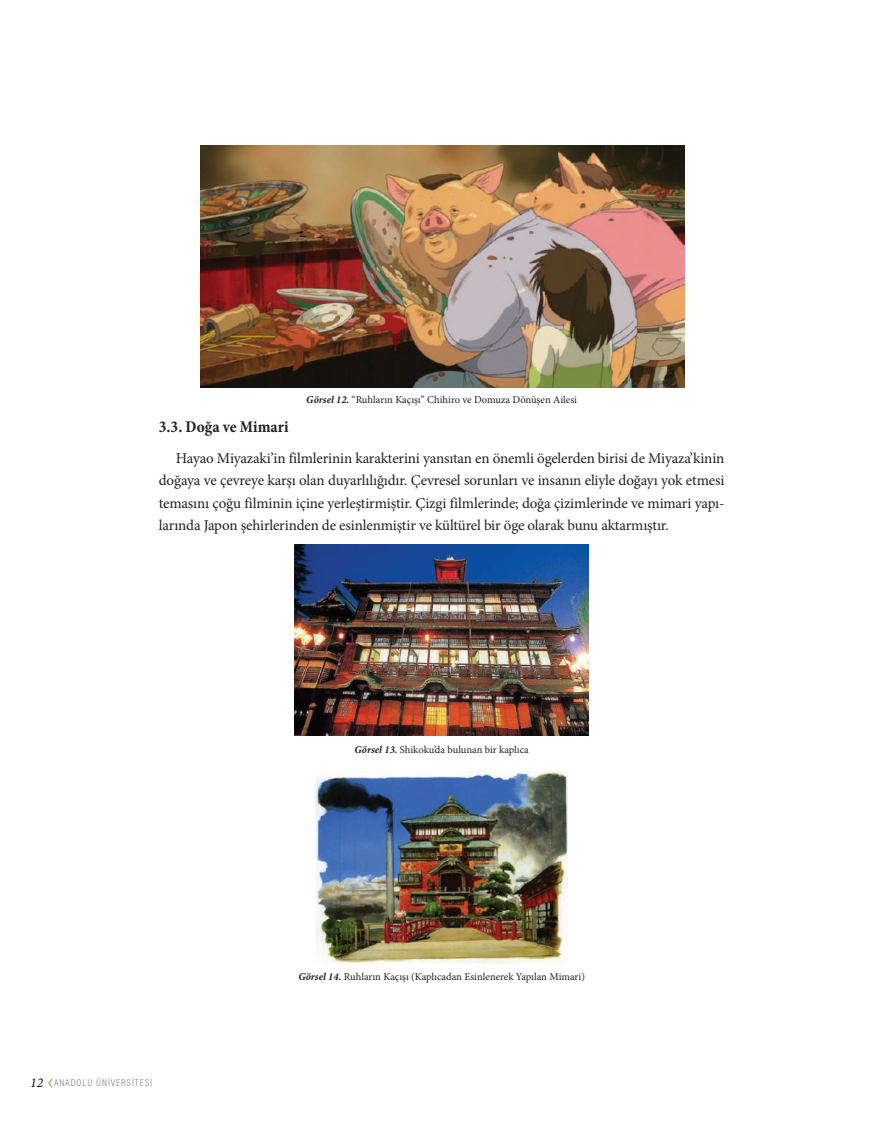
<style>
.page{position:relative;width:893px;height:1127px;background:#fff}
.page>*{position:absolute;margin:0;border:0;box-sizing:border-box;transform-origin:0 0}
.t1{font:700 condensed 16.5px "Minion Pro";color:#231f20}
.t2{font:15px/22.5px "Minion Pro";letter-spacing:-.01em;color:#231f20;text-align:justify}
.t3{font:10.5px "Minion Pro";color:#231f20}
.t4{font:300 condensed 9px "Helvetica";letter-spacing:.1em;color:#808285}
.s1{font-weight:700;font-style:italic}
.s2{font-family:"Minion Pro";font-weight:500;font-style:italic;font-stretch:normal;font-size:13.5px;color:#231f20}
</style>
<div class="page">
<svg style="left:48px;top:1078px;width:4px;height:10px"></svg>
<img style="left:201px;top:146px;width:484px;height:242px">
<img style="left:295px;top:544px;width:294px;height:192px">
<img style="left:316px;top:772px;width:252px;height:191px">
<p class="t3" style="left:306px;top:393px;width:272px"><span class="s1">Görsel 12.</span> “Ruhların Kaçışı” Chihiro ve Domuza Dönüşen Ailesi</p>
<p class="t1" style="left:159px;top:415px;width:131px">3.3. Doğa ve Mimari</p>
<p class="t2" style="left:159px;top:447px;width:567px;text-indent:17px">Hayao Miyazaki’in filmlerinin karakterini yansıtan en önemli ögelerden birisi de Miyaza’kinin doğaya ve çevreye karşı olan duyarlılığıdır. Çevresel sorunları ve insanın eliyle doğayı yok etmesi temasını çoğu filminin içine yerleştirmiştir. Çizgi filmlerinde; doğa çizimlerinde ve mimari yapı&shy;larında Japon şehirlerinden de esinlenmiştir ve kültürel bir öge olarak bunu aktarmıştır.</p>
<p class="t3" style="left:355px;top:742px;width:176px"><span class="s1">Görsel 13.</span> Shikoku’da bulunan bir kaplıca</p>
<p class="t4" style="left:30px;top:1078px;width:123px"><span class="s2">12</span> ANADOLU ÜNİVERSİTESİ</p>
<p class="t3" style="left:298px;top:970px;width:288px"><span class="s1">Görsel 14.</span> Ruhların Kaçışı (Kaplıcadan Esinlenerek Yapılan Mimari)</p>
</div>
